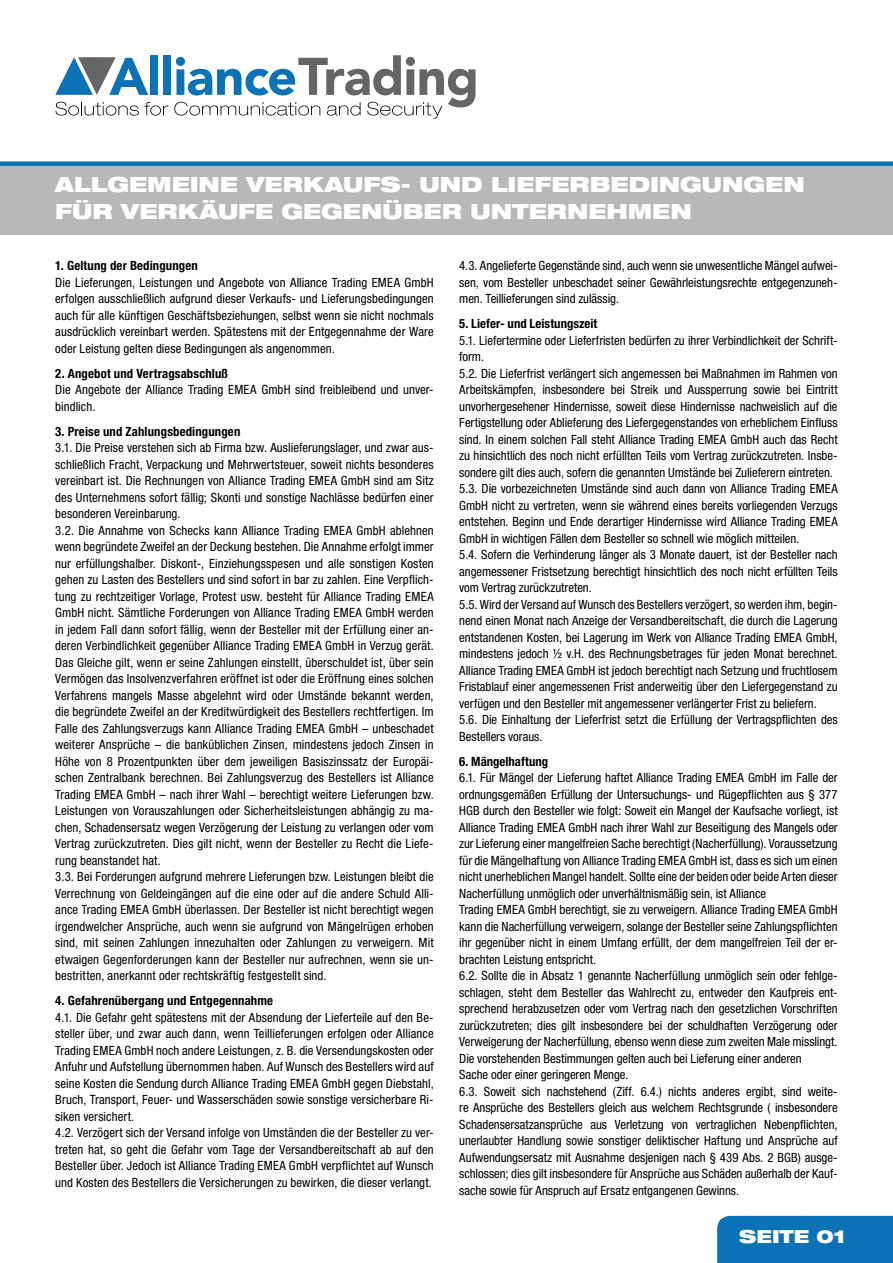
<style>
.page{position:relative;width:893px;height:1263px;background:#fff}
.page>*{position:absolute;margin:0;border:0;box-sizing:border-box;transform-origin:0 0}
.t1{font:900 expanded 21px/27px "Helvetica Neue LT Std";color:#fff}
.t2{font:900 expanded 18px "Helvetica Neue LT Std";color:#fff}
.t3{font:condensed 12.75px/16.5px "Helvetica Neue LT Std";color:#000}
.t4{font:700 condensed 12.75px "Helvetica Neue LT Std";letter-spacing:.01em;color:#000}
</style>
<div class="page">
<div style="left:0;top:162px;width:893px;height:73px;background:#b6b8b9"></div>
<svg style="left:55px;top:55px;width:420px;height:64px"></svg>
<div style="left:0;top:161px;width:893px;height:5px;background:#0b72b5"></div>
<div style="left:717px;top:1216px;width:176px;height:47px;background:#0b72b5"></div>
<h1 class="t1" style="left:55px;top:170px;width:751px">ALLGEMEINE VERKAUFS- UND LIEFERBEDINGUNGEN<br>FÜR VERKÄUFE GEGENÜBER UNTERNEHMEN</h1>
<p class="t4" style="left:55px;top:258px;width:144px">1. Geltung der Bedingungen</p>
<p class="t3" style="left:55px;top:274px;width:380px;text-align:justify">Die Lieferungen, Leistungen und Angebote von Alliance Trading EMEA GmbH erfolgen ausschließlich aufgrund dieser Verkaufs- und Lieferungsbedingungen auch für alle künftigen Geschäftsbeziehungen, selbst wenn sie nicht nochmals ausdrücklich vereinbart werden. Spätestens mit der Entgegennahme der Ware oder Leistung gelten diese Bedingungen als angenommen.</p>
<p class="t4" style="left:55px;top:365px;width:174px">2. Angebot und Vertragsabschluß</p>
<p class="t3" style="left:55px;top:381px;width:380px">Die Angebote der Alliance Trading EMEA GmbH sind freibleibend und unver&shy;bindlich.</p>
<p class="t4" style="left:55px;top:423px;width:187px">3. Preise und Zahlungsbedingungen</p>
<p class="t3" style="left:55px;top:439px;width:380px">3.1. Die Preise verstehen sich ab Firma bzw. Auslieferungslager, und zwar aus&shy;schließlich Fracht, Verpackung und Mehrwertsteuer, soweit nichts besonderes vereinbart ist. Die Rechnungen von Alliance Trading EMEA GmbH sind am Sitz des Unternehmens sofort fällig; Skonti und sonstige Nachlässe bedürfen einer besonderen Vereinbarung.<br>3.2. Die Annahme von Schecks kann Alliance Trading EMEA GmbH ablehnen wenn begründete Zweifel an der Deckung bestehen. Die Annahme erfolgt immer nur erfüllungshalber. Diskont-, Einziehungsspesen und alle sonstigen Kosten gehen zu Lasten des Bestellers und sind sofort in bar zu zahlen. Eine Verpflich&shy;tung zu rechtzeitiger Vorlage, Protest usw. besteht für Alliance Trading EMEA GmbH nicht. Sämtliche Forderungen von Alliance Trading EMEA GmbH werden in jedem Fall dann sofort fällig, wenn der Besteller mit der Erfüllung einer an&shy;deren Verbindlichkeit gegenüber Alliance Trading EMEA GmbH in Verzug gerät.<br>Das Gleiche gilt, wenn er seine Zahlungen einstellt, überschuldet ist, über sein Vermögen das Insolvenzverfahren eröffnet ist oder die Eröffnung eines solchen Verfahrens mangels Masse abgelehnt wird oder Umstände bekannt werden, die begründete Zweifel an der Kreditwürdigkeit des Bestellers rechtfertigen. Im Falle des Zahlungsverzugs kann Alliance Trading EMEA GmbH – unbeschadet weiterer Ansprüche – die banküblichen Zinsen, mindestens jedoch Zinsen in Höhe von 8 Prozentpunkten über dem jeweiligen Basiszinssatz der Europäi&shy;schen Zentralbank berechnen. Bei Zahlungsverzug des Bestellers ist Alliance Trading EMEA GmbH – nach ihrer Wahl – berechtigt weitere Lieferungen bzw.<br>Leistungen von Vorauszahlungen oder Sicherheitsleistungen abhängig zu ma&shy;chen, Schadensersatz wegen Verzögerung der Leistung zu verlangen oder vom Vertrag zurückzutreten. Dies gilt nicht, wenn der Besteller zu Recht die Liefe&shy;rung beanstandet hat.<br>3.3. Bei Forderungen aufgrund mehrere Lieferungen bzw. Leistungen bleibt die Verrechnung von Geldeingängen auf die eine oder auf die andere Schuld Alli&shy;ance Trading EMEA GmbH überlassen. Der Besteller ist nicht berechtigt wegen irgendwelcher Ansprüche, auch wenn sie aufgrund von Mängelrügen erhoben sind, mit seinen Zahlungen innezuhalten oder Zahlungen zu verweigern. Mit etwaigen Gegenforderungen kann der Besteller nur aufrechnen, wenn sie un&shy;bestritten, anerkannt oder rechtskräftig festgestellt sind.</p>
<p class="t4" style="left:55px;top:993px;width:219px">4. Gefahrenübergang und Entgegennahme</p>
<p class="t3" style="left:55px;top:1009px;width:380px">4.1. Die Gefahr geht spätestens mit der Absendung der Lieferteile auf den Be&shy;steller über, und zwar auch dann, wenn Teillieferungen erfolgen oder Alliance Trading EMEA GmbH noch andere Leistungen, z. B. die Versendungskosten oder Anfuhr und Aufstellung übernommen haben. Auf Wunsch des Bestellers wird auf seine Kosten die Sendung durch Alliance Trading EMEA GmbH gegen Diebstahl, Bruch, Transport, Feuer- und Wasserschäden sowie sonstige versicherbare Ri&shy;siken versichert.<br>4.2. Verzögert sich der Versand infolge von Umständen die der Besteller zu ver&shy;treten hat, so geht die Gefahr vom Tage der Versandbereitschaft ab auf den Besteller über. Jedoch ist Alliance Trading EMEA GmbH verpflichtet auf Wunsch und Kosten des Bestellers die Versicherungen zu bewirken, die dieser verlangt.</p>
<p class="t3" style="left:459px;top:257px;width:380px;text-align:justify">4.3. Angelieferte Gegenstände sind, auch wenn sie unwesentliche Mängel aufwei&shy;sen, vom Besteller unbeschadet seiner Gewährleistungsrechte entgegenzuneh&shy;men. Teillieferungen sind zulässig.</p>
<p class="t4" style="left:459px;top:316px;width:140px">5. Liefer- und Leistungszeit</p>
<p class="t3" style="left:459px;top:332px;width:380px">5.1. Liefertermine oder Lieferfristen bedürfen zu ihrer Verbindlichkeit der Schrift&shy;form.<br>5.2. Die Lieferfrist verlängert sich angemessen bei Maßnahmen im Rahmen von Arbeitskämpfen, insbesondere bei Streik und Aussperrung sowie bei Eintritt unvorhergesehener Hindernisse, soweit diese Hindernisse nachweislich auf die Fertigstellung oder Ablieferung des Liefergegenstandes von erheblichem Einfluss sind. In einem solchen Fall steht Alliance Trading EMEA GmbH auch das Recht zu hinsichtlich des noch nicht erfüllten Teils vom Vertrag zurückzutreten. Insbe&shy;sondere gilt dies auch, sofern die genannten Umstände bei Zulieferern eintreten.<br>5.3. Die vorbezeichneten Umstände sind auch dann von Alliance Trading EMEA GmbH nicht zu vertreten, wenn sie während eines bereits vorliegenden Verzugs entstehen. Beginn und Ende derartiger Hindernisse wird Alliance Trading EMEA GmbH in wichtigen Fällen dem Besteller so schnell wie möglich mitteilen.<br>5.4. Sofern die Verhinderung länger als 3 Monate dauert, ist der Besteller nach angemessener Fristsetzung berechtigt hinsichtlich des noch nicht erfüllten Teils vom Vertrag zurückzutreten.<br>5.5. Wird der Versand auf Wunsch des Bestellers verzögert, so werden ihm, begin&shy;nend einen Monat nach Anzeige der Versandbereitschaft, die durch die Lagerung entstandenen Kosten, bei Lagerung im Werk von Alliance Trading EMEA GmbH, mindestens jedoch ½ v.H. des Rechnungsbetrages für jeden Monat berechnet.<br>Alliance Trading EMEA GmbH ist jedoch berechtigt nach Setzung und fruchtlosem Fristablauf einer angemessenen Frist anderweitig über den Liefergegenstand zu verfügen und den Besteller mit angemessener verlängerter Frist zu beliefern.<br>5.6. Die Einhaltung der Lieferfrist setzt die Erfüllung der Vertragspflichten des Bestellers voraus.</p>
<p class="t4" style="left:459px;top:753px;width:90px">6. Mängelhaftung</p>
<p class="t3" style="left:459px;top:769px;width:380px">6.1. Für Mängel der Lieferung haftet Alliance Trading EMEA GmbH im Falle der ordnungsgemäßen Erfüllung der Untersuchungs- und Rügepflichten aus § 377<br>HGB durch den Besteller wie folgt: Soweit ein Mangel der Kaufsache vorliegt, ist Alliance Trading EMEA GmbH nach ihrer Wahl zur Beseitigung des Mangels oder zur Lieferung einer mangelfreien Sache berechtigt (Nacherfüllung). Voraussetzung für die Mängelhaftung von Alliance Trading EMEA GmbH ist, dass es sich um einen nicht unerheblichen Mangel handelt. Sollte eine der beiden oder beide Arten dieser Nacherfüllung unmöglich oder unverhältnismäßig sein, ist Alliance<br>Trading EMEA GmbH berechtigt, sie zu verweigern. Alliance Trading EMEA GmbH kann die Nacherfüllung verweigern, solange der Besteller seine Zahlungspflichten ihr gegenüber nicht in einem Umfang erfüllt, der dem mangelfreien Teil der er&shy;brachten Leistung entspricht.<br>6.2. Sollte die in Absatz 1 genannte Nacherfüllung unmöglich sein oder fehlge&shy;schlagen, steht dem Besteller das Wahlrecht zu, entweder den Kaufpreis ent&shy;sprechend herabzusetzen oder vom Vertrag nach den gesetzlichen Vorschriften zurückzutreten; dies gilt insbesondere bei der schuldhaften Verzögerung oder Verweigerung der Nacherfüllung, ebenso wenn diese zum zweiten Male misslingt.<br>Die vorstehenden Bestimmungen gelten auch bei Lieferung einer anderen<br>Sache oder einer geringeren Menge.<br>6.3. Soweit sich nachstehend (Ziff. 6.4.) nichts anderes ergibt, sind weite&shy;re Ansprüche des Bestellers gleich aus welchem Rechtsgrunde ( insbesondere Schadensersatzansprüche aus Verletzung von vertraglichen Nebenpflichten, unerlaubter Handlung sowie sonstiger deliktischer Haftung und Ansprüche auf Aufwendungsersatz mit Ausnahme desjenigen nach § 439 Abs. 2 BGB) ausge&shy;schlossen; dies gilt insbesondere für Ansprüche aus Schäden außerhalb der Kauf&shy;sache sowie für Anspruch auf Ersatz entgangenen Gewinns.</p>
<h2 class="t2" style="left:739px;top:1225px;width:108px">SEITE 01</h2>
</div>
